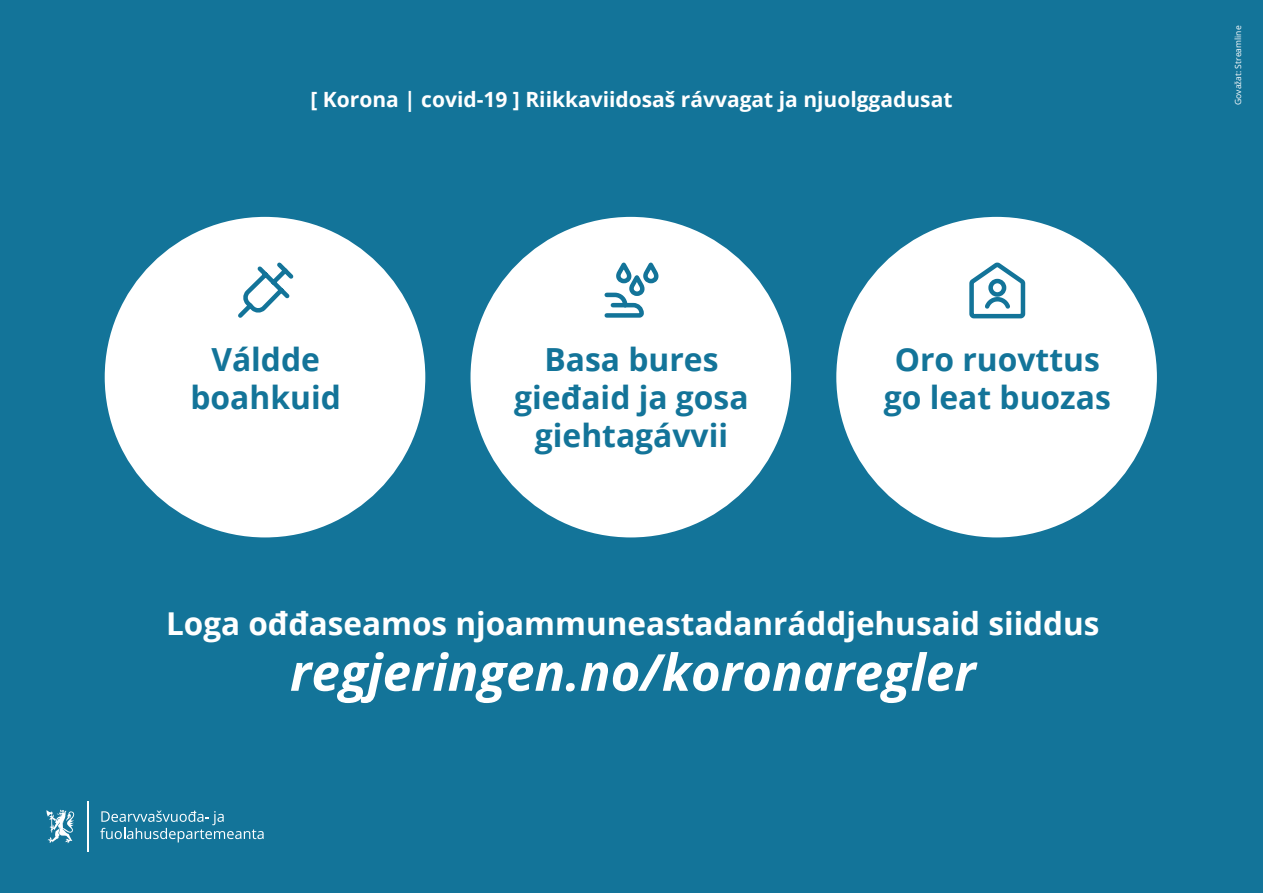
<style>
.page{position:relative;width:1263px;height:893px;background:#137499}
.page>*{position:absolute;margin:0;border:0;box-sizing:border-box;transform-origin:0 0}
.t1{font:italic 700 51px "Open Sans";color:#fff}
.Boble{font:700 31.8px/38.2px "Open Sans";color:#137499;text-align:center}
.t2{font:700 31.5px "Open Sans";color:#fff}
.PublTittel{font:700 21px "Open Sans";color:#fff}
.t3{font:8.55px "Open Sans";color:#fff}
</style>
<div class="page">
<svg style="left:46px;top:810px;width:29px;height:33px"></svg>
<hr style="left:87px;top:801px;width:1px;height:51px;background:#fff">
<svg style="left:100px;top:811px;width:164px;height:31px"></svg>
<div style="left:836px;top:217px;width:321px;height:320px;background:#fff;border-radius:50%"></div>
<svg style="left:969px;top:262px;width:57px;height:57px"></svg>
<div style="left:105px;top:217px;width:320px;height:320px;background:#fff;border-radius:50%"></div>
<svg style="left:238px;top:262px;width:56px;height:56px"></svg>
<div style="left:470px;top:217px;width:321px;height:320px;background:#fff;border-radius:50%"></div>
<svg style="left:604px;top:262px;width:55px;height:56px"></svg>
<p class="PublTittel" style="left:310px;top:85px;width:643px">[ Korona | covid-19 ] Riikkaviidosaš rávvagat ja njuolggadusat</p>
<p class="Boble" style="left:190px;top:339px;width:152px">Váldde boahkuid</p>
<p class="Boble" style="left:514px;top:339px;width:236px">Basa bures gieđaid ja gosa giehtagávvii</p>
<p class="Boble" style="left:884px;top:339px;width:229px">Oro ruovttus go leat buozas</p>
<p class="t2" style="left:166px;top:601px;width:935px">Loga ođđaseamos njoammuneastadanráddjehusaid siiddus</p>
<p class="t1" style="left:290px;top:636px;width:687px">regjeringen.no/koronaregler</p>
<p class="t3" style="left:1232px;top:105px;width:81px;rotate:-90deg">Govažat: Streamline</p>
</div>
